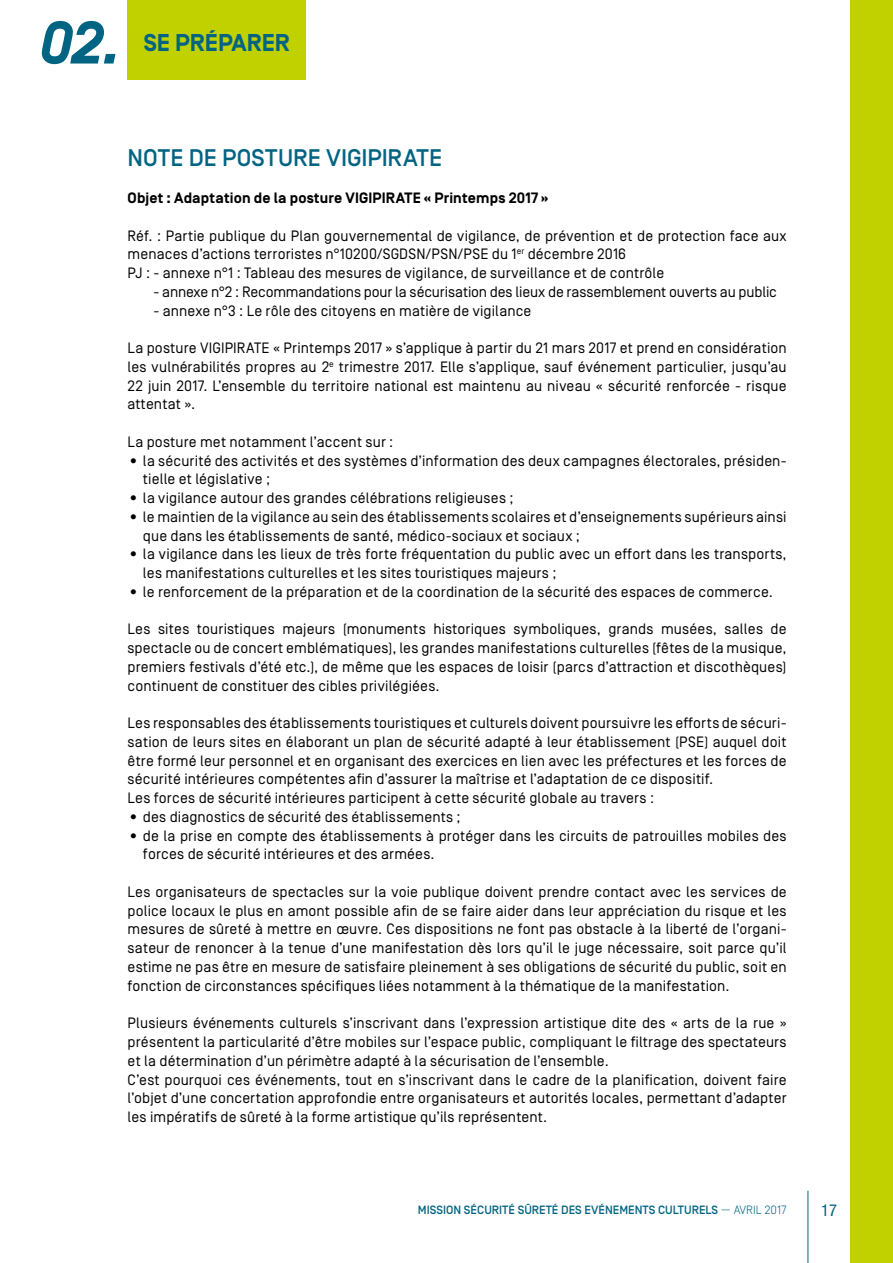
<style>
.page{position:relative;width:893px;height:1263px;background:#fff}
.page>*{position:absolute;margin:0;border:0;box-sizing:border-box;transform-origin:0 0}
.t1{font:italic 700 60px "Simplon BP";color:#006482}
.t2{font:700 24.3px "Simplon BP";color:#006482}
.t3{font:500 24px "Simplon BP";letter-spacing:.005em;color:#006482}
.t4{font:condensed 16.5px "Helvetica Neue LT Std";color:#006482}
.t5{font:15px/18.8px "Simplon BP Regular";letter-spacing:.01em;color:#000}
.t6{font:15px "Simplon BP Regular";letter-spacing:-.01em;color:#000}
.t7{font:700 15px "Simplon BP";letter-spacing:.01em;color:#000}
.t8{font:500 12px "Simplon BP";color:#006482}
.s1{font-weight:300}
</style>
<div class="page">
<div style="left:850px;top:0;width:43px;height:1263px;background:#c1d100"></div>
<hr style="left:807px;top:1191px;width:1px;height:72px;background:#006482">
<div style="left:128px;top:0;width:178px;height:80px;background:#c1d100"></div>
<h1 class="t1" style="left:39px;top:9px;width:83px">02.</h1>
<h2 class="t2" style="left:144px;top:29px;width:148px">SE PRÉPARER</h2>
<h3 class="t3" style="left:128px;top:144px;width:316px">NOTE DE POSTURE VIGIPIRATE</h3>
<p class="t7" style="left:128px;top:189px;width:422px">Objet : Adaptation de la posture VIGIPIRATE « Printemps 2017 »</p>
<p class="t5" style="left:128px;top:226px;width:661px">Réf. : Partie publique du Plan gouvernemental de vigilance, de prévention et de protection face aux menaces d’actions terroristes n°10200/SGDSN/PSN/PSE du 1<sup>er</sup> décembre 2016<br>PJ : - annexe n°1 : Tableau des mesures de vigilance, de surveillance et de contrôle</p>
<p class="t6" style="left:153px;top:283px;width:625px">- annexe n°2 : Recommandations pour la sécurisation des lieux de rassemblement ouverts au public</p>
<p class="t5" style="left:153px;top:301px;width:379px">- annexe n°3 : Le rôle des citoyens en matière de vigilance</p>
<p class="t5" style="left:128px;top:339px;width:661px;text-align:justify">La posture VIGIPIRATE « Printemps 2017 » s’applique à partir du 21 mars 2017 et prend en considération les vulnérabilités propres au 2<sup>e</sup> trimestre 2017. Elle s’applique, sauf événement particulier, jusqu’au 22 juin 2017. L’ensemble du territoire national est maintenu au niveau « sécurité renforcée - risque attentat ».</p>
<p class="t5" style="left:128px;top:432px;width:267px">La posture met notamment l’accent sur :</p>
<p class="t5" style="left:143px;top:451px;width:645px;text-indent:-15px">• la sécurité des activités et des systèmes d’information des deux campagnes électorales, présiden&shy;tielle et législative ;</p>
<p class="t5" style="left:128px;top:489px;width:387px">• la vigilance autour des grandes célébrations religieuses ;</p>
<p class="t5" style="left:143px;top:507px;width:645px;text-indent:-15px">• le maintien de la vigilance au sein des établissements scolaires et d’enseignements supérieurs ainsi que dans les établissements de santé, médico-sociaux et sociaux ;</p>
<p class="t5" style="left:143px;top:545px;width:645px;text-indent:-15px">• la vigilance dans les lieux de très forte fréquentation du public avec un effort dans les transports, les manifestations culturelles et les sites touristiques majeurs ;</p>
<p class="t5" style="left:128px;top:582px;width:647px">• le renforcement de la préparation et de la coordination de la sécurité des espaces de commerce.</p>
<p class="t5" style="left:128px;top:620px;width:661px;text-align:justify">Les sites touristiques majeurs (monuments historiques symboliques, grands musées, salles de spectacle ou de concert emblématiques), les grandes manifestations culturelles (fêtes de la musique, premiers festivals d’été etc.), de même que les espaces de loisir (parcs d’attraction et discothèques) continuent de constituer des cibles privilégiées.</p>
<p class="t5" style="left:128px;top:714px;width:661px">Les responsables des établissements touristiques et culturels doivent poursuivre les efforts de sécuri&shy;sation de leurs sites en élaborant un plan de sécurité adapté à leur établissement (PSE) auquel doit être formé leur personnel et en organisant des exercices en lien avec les préfectures et les forces de sécurité intérieures compétentes afin d’assurer la maîtrise et l’adaptation de ce dispositif.<br>Les forces de sécurité intérieures participent à cette sécurité globale au travers :</p>
<p class="t5" style="left:128px;top:807px;width:335px">• des diagnostics de sécurité des établissements ;</p>
<p class="t5" style="left:143px;top:826px;width:645px;text-indent:-15px">• de la prise en compte des établissements à protéger dans les circuits de patrouilles mobiles des forces de sécurité intérieures et des armées.</p>
<p class="t5" style="left:128px;top:882px;width:661px;text-align:justify">Les organisateurs de spectacles sur la voie publique doivent prendre contact avec les services de police locaux le plus en amont possible afin de se faire aider dans leur appréciation du risque et les mesures de sûreté à mettre en œuvre. Ces dispositions ne font pas obstacle à la liberté de l’organi&shy;sateur de renoncer à la tenue d’une manifestation dès lors qu’il le juge nécessaire, soit parce qu’il estime ne pas être en mesure de satisfaire pleinement à ses obligations de sécurité du public, soit en fonction de circonstances spécifiques liées notamment à la thématique de la manifestation.</p>
<p class="t5" style="left:128px;top:1014px;width:661px">Plusieurs événements culturels s’inscrivant dans l’expression artistique dite des « arts de la rue » présentent la particularité d’être mobiles sur l’espace public, compliquant le filtrage des spectateurs et la détermination d’un périmètre adapté à la sécurisation de l’ensemble.<br>C’est pourquoi ces événements, tout en s’inscrivant dans le cadre de la planification, doivent faire l’objet d’une concertation approfondie entre organisateurs et autorités locales, permettant d’adapter les impératifs de sûreté à la forme artistique qu’ils représentent.</p>
<p class="t8" style="left:418px;top:1203px;width:370px">MISSION SÉCURITÉ SÛRETÉ DES EVÉNEMENTS CULTURELS <span class="s1">— AVRIL 2017</span></p>
<p class="t4" style="left:821px;top:1200px;width:17px">17</p>
</div>
